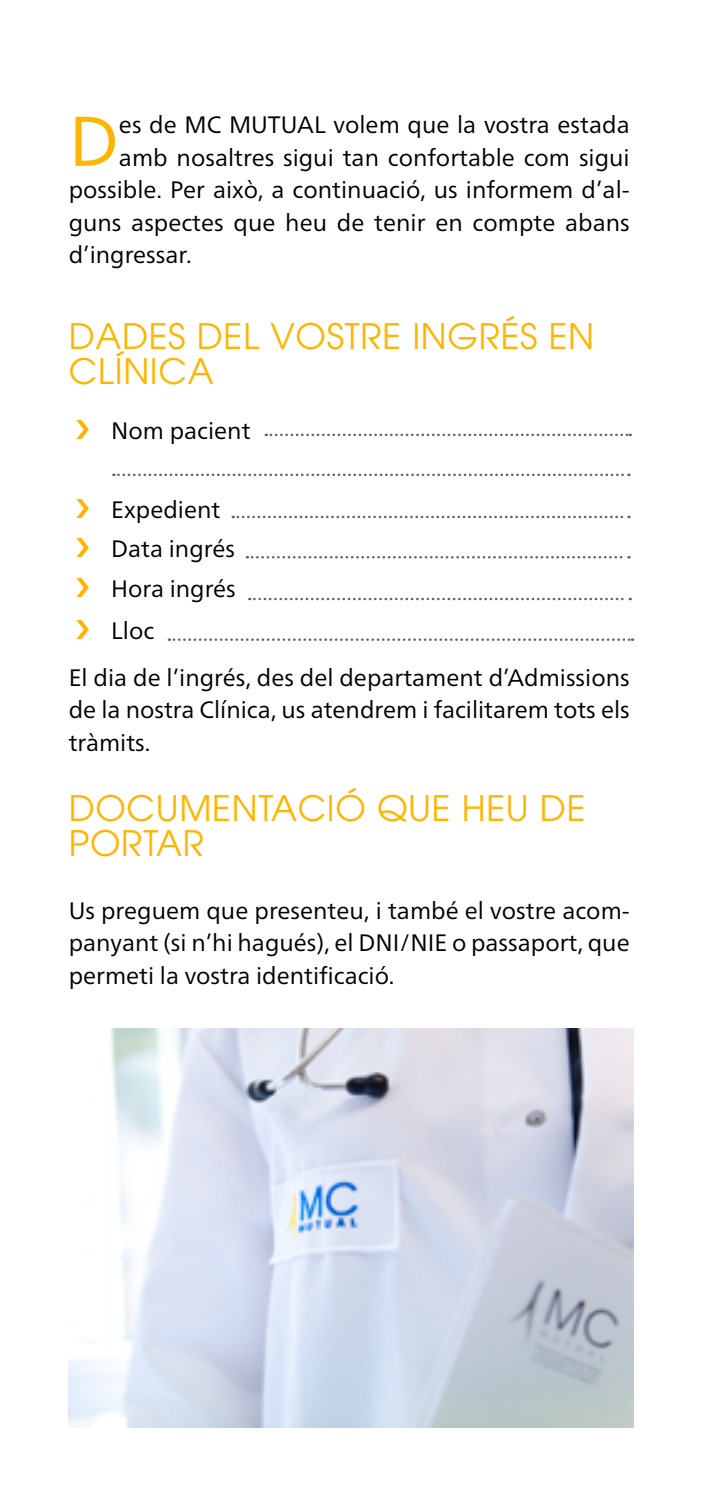
<style>
.page{position:relative;width:702px;height:1489px;background:#fff}
.page>*{position:absolute;margin:0;border:0;box-sizing:border-box;transform-origin:0 0}
.t1{font:70.25px "Frutiger Neue LT Pro";color:#ffb400}
.t2{font:35px/35px "ITC Avant Garde Pro";letter-spacing:.02em;color:#ffb400}
.t3{font:23.75px/32.5px "Frutiger Neue LT Pro";color:#000}
</style>
<div class="page">
<img style="left:69px;top:1028px;width:564px;height:399px">
<svg style="left:266px;top:433px;width:364px;height:3px"></svg>
<svg style="left:113px;top:473px;width:516px;height:3px"></svg>
<svg style="left:233px;top:515px;width:396px;height:3px"></svg>
<svg style="left:247px;top:556px;width:382px;height:2px"></svg>
<svg style="left:249px;top:597px;width:381px;height:3px"></svg>
<svg style="left:169px;top:638px;width:464px;height:3px"></svg>
<h1 class="t1" style="left:69px;top:99px;width:52px">D</h1>
<p class="t3" style="left:119px;top:109px;width:512px">es de MC MUTUAL volem que la vostra estada</p>
<p class="t3" style="left:119px;top:141px;width:512px">amb nosaltres sigui tan confortable com sigui</p>
<p class="t3" style="left:69px;top:173px;width:562px">possible. Per això, a continuació, us informem d’al-</p>
<p class="t3" style="left:69px;top:206px;width:562px">guns aspectes que heu de tenir en compte abans</p>
<p class="t3" style="left:69px;top:238px;width:125px">d’ingressar.</p>
<h2 class="t2" style="left:69px;top:318px;width:527px">DADES DEL VOSTRE INGRÉS EN<br>CLÍNICA</h2>
<p class="t3" style="left:111px;top:414px;width:141px">Nom pacient</p>
<p class="t3" style="left:111px;top:489px;width:126px;line-height:39.5px">Expedient<br>Data ingrés<br>Hora ingrés</p>
<p class="t3" style="left:69px;top:607px;width:562px;line-height:46.8px;text-indent:43px">Lloc<br>El dia de l’ingrés, des del departament d’Admissions</p>
<p class="t3" style="left:69px;top:693px;width:562px">de la nostra Clínica, us atendrem i facilitarem tots els tràmits.</p>
<h2 class="t2" style="left:69px;top:790px;width:53px">DOCUMENTACIÓ</h2>
<h2 class="t2" style="left:377px;top:790px;width:25px">QUE</h2>
<h2 class="t2" style="left:462px;top:790px;width:125px">HEU DE</h2>
<h2 class="t2" style="left:69px;top:825px;width:137px">PORTAR</h2>
<p class="t3" style="left:69px;top:894px;width:562px;text-align:justify">Us preguem que presenteu, i també el vostre acom&shy;panyant (si n’hi hagués), el DNI/NIE o passaport, que permeti la vostra identificació.</p>
</div>
